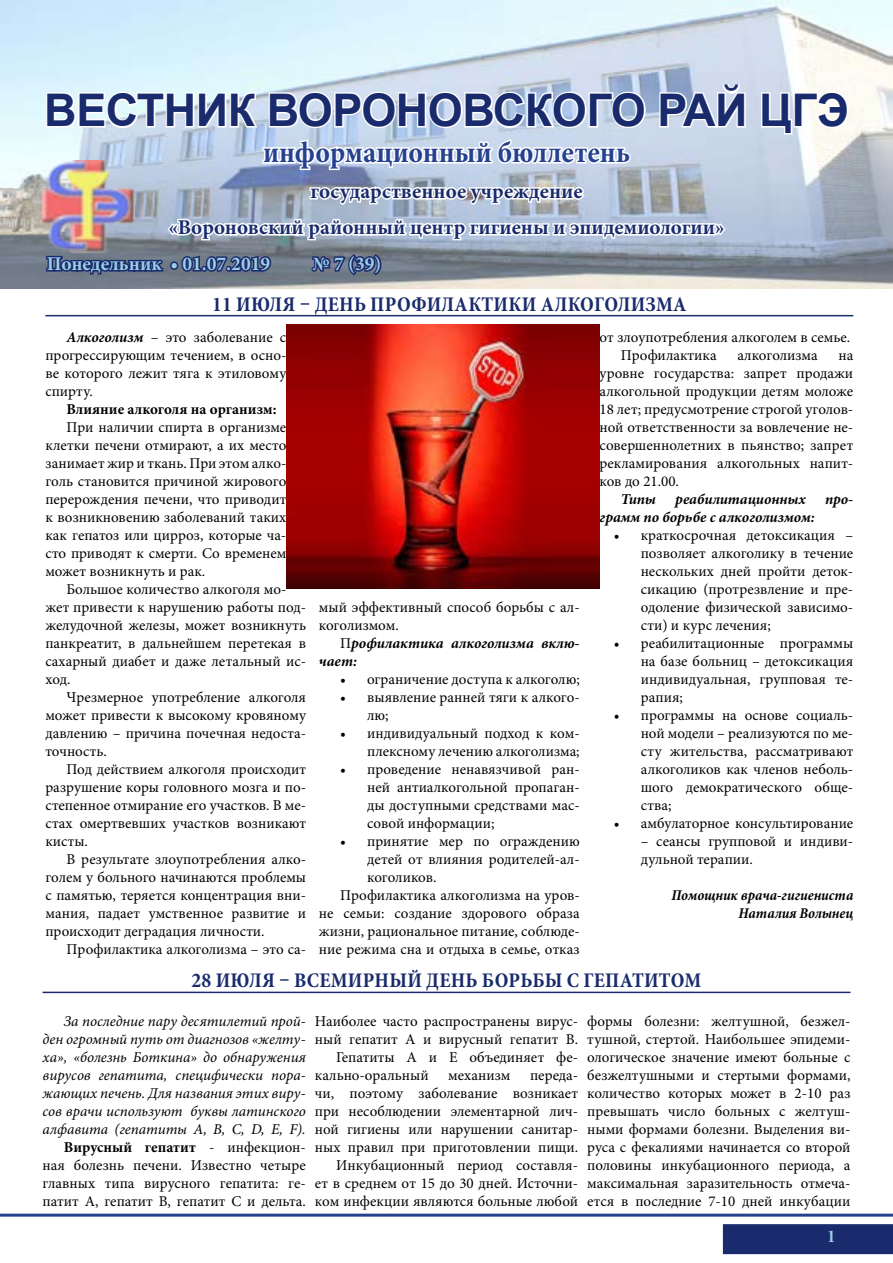
<style>
.page{position:relative;width:893px;height:1263px;background:#fff}
.page>*{position:absolute;margin:0;border:0;box-sizing:border-box;transform-origin:0 0}
.t1{font:700 45px "Arial";letter-spacing:-.01em;color:#192b6c}
.t2{font:700 condensed 30px "Minion Pro";color:#25408f}
.t3{font:700 21px/36px "Minion Pro";color:#192b6c;text-align:center}
.t4{font:700 condensed 21px "Minion Pro";letter-spacing:.01em;color:#192b6c}
.t5{font:700 19.5px "Minion Pro";color:#9ccde4}
.t6{font:700 condensed 18px "Minion Pro";color:#9ccde4}
.t7{font:15px/18px "Minion Pro";color:#000;text-align:justify}
.t8{font:italic 15px/18px "Minion Pro";color:#000;text-align:right}
.t9{font:italic 700 15px/18px "Minion Pro";color:#000}
.t10{font:italic 700 condensed 15px/18px "Minion Pro";color:#000;text-align:right}
.t11{font:700 15px "Minion Pro";color:#000}
.s1{font-weight:700;font-style:italic}
.s2{font-weight:400;font-style:normal}
.s3{font-weight:700;font-style:normal}
.s4{font-style:normal}
</style>
<div class="page">
<div style="left:723px;top:1224px;width:170px;height:30px;background:#192b6c"></div>
<img style="left:0;top:0;width:893px;height:288px">
<hr style="left:0;top:1214px;width:893px;height:3px;background:#25408f">
<svg style="left:759px;top:90px;width:91px;height:46px"></svg>
<svg style="left:44px;top:0;width:703px;height:317px"></svg>
<hr style="left:45px;top:315px;width:808px;height:1px;background:#192b6c">
<hr style="left:43px;top:992px;width:807px;height:1px;background:#192b6c">
<img style="left:286px;top:324px;width:314px;height:265px">
<h1 class="t1" style="left:44px;top:81px;width:806px">ВЕСТНИК ВОРОНОВСКОГО РАЙ ЦГЭ</h1>
<h2 class="t2" style="left:263px;top:132px;width:368px">информационный бюллетень</h2>
<h3 class="t3" style="left:168px;top:173px;width:558px">государственное учреждение<br>«Вороновский районный центр гигиены и эпидемиологии»</h3>
<h3 class="t5" style="left:47px;top:250px;width:225px">Понедельник • 01.07.2019</h3>
<h3 class="t5" style="left:313px;top:250px;width:70px">№ 7 (39)</h3>
<h3 class="t4" style="left:212px;top:289px;width:476px">11 июля – День профилактики алкоголизма</h3>
<p class="t7" style="left:45px;top:328px;width:242px;text-indent:21px"><span class="s1">Алкоголизм</span> – это заболевание с прогрессирующим течением, в осно&shy;ве которого лежит тяга к этиловому спирту.</p>
<p class="t11" style="left:67px;top:399px;width:212px">Влияние алкоголя на организм:</p>
<p class="t7" style="left:45px;top:418px;width:242px;text-indent:21px">При наличии спирта в организме клетки печени отмирают, а их место занимает жир и ткань. При этом алко&shy;голь становится причиной жирового перерождения печени, что приводит к возникновению заболеваний таких как гепатоз или цирроз, которые ча&shy;сто приводят к смерти. Со временем может возникнуть и рак.</p>
<p class="t7" style="left:45px;top:580px;width:262px;text-align:left;text-indent:21px">Большое количество алкоголя мо&shy;жет привести к нарушению работы под&shy;желудочной железы, может возникнуть панкреатит, в дальнейшем перетекая в сахарный диабет и даже летальный ис&shy;ход.</p>
<p class="t7" style="left:45px;top:688px;width:262px;text-indent:21px">Чрезмерное употребление алкоголя может привести к высокому кровяному давлению – причина почечная недоста&shy;точность.</p>
<p class="t7" style="left:45px;top:760px;width:262px;text-indent:21px">Под действием алкоголя происходит разрушение коры головного мозга и по&shy;степенное отмирание его участков. В ме&shy;стах омертвевших участков возникают кисты.</p>
<p class="t7" style="left:45px;top:850px;width:262px;text-indent:21px">В результате злоупотребления алко&shy;голем у больного начинаются проблемы с памятью, теряется концентрация вни&shy;мания, падает умственное развитие и происходит деградация личности.</p>
<p class="t7" style="left:67px;top:940px;width:241px">Профилактика алкоголизма – это са-</p>
<h2 class="t2" style="left:263px;top:96px;width:368px">информационный бюллетень</h2>
<h3 class="t3" style="left:310px;top:137px;width:274px">государственное учреждение</h3>
<p class="t6" style="left:47px;top:252px;width:78px">04.04.2016</p>
<p class="t6" style="left:151px;top:252px;width:139px">Пилотный выпуск</p>
<p class="t7" style="left:621px;top:328px;width:231px;text-indent:-21px">от злоупотребления алкоголем в семье.<br>Профилактика</p>
<p class="t7" style="left:600px;top:346px;width:255px;text-indent:239px">на уровне государства: запрет продажи алкогольной продукции детям моложе 18 лет; предусмотрение строгой уголов&shy;ной ответственности за вовлечение не&shy;совершеннолетних в пьянство; запрет рекламирования алкогольных напит&shy;ков до 21.00.</p>
<p class="t9" style="left:621px;top:490px;width:37px">Типы</p>
<p class="t9" style="left:675px;top:490px;width:132px">реабилитационных</p>
<p class="t9" style="left:825px;top:490px;width:30px">про-</p>
<p class="t9" style="left:600px;top:508px;width:217px">грамм по борьбе с алкоголизмом:</p>
<p class="t7" style="left:641px;top:526px;width:214px;text-indent:-27px">• краткосрочная детоксикация – позволяет алкоголику в течение нескольких дней пройти деток&shy;сикацию (протрезвление и пре&shy;одоление физической зависимо&shy;сти) и курс лечения;</p>
<p class="t7" style="left:641px;top:634px;width:214px;text-indent:-27px">• реабилитационные программы на базе больниц – детоксикация индивидуальная, групповая те&shy;рапия;</p>
<p class="t7" style="left:641px;top:706px;width:214px;text-indent:-27px">• программы на основе социаль&shy;ной модели – реализуются по ме&shy;сту жительства, рассматривают алкоголиков как членов неболь&shy;шого демократического обще&shy;ства;</p>
<p class="t7" style="left:614px;top:814px;width:241px">• амбулаторное консультирование</p>
<p class="t7" style="left:641px;top:832px;width:214px">– сеансы групповой и индиви&shy;дульной терапии.</p>
<p class="t10" style="left:672px;top:886px;width:183px">Помощник врача-гигиениста<br>Наталия Волынец</p>
<p class="t7" style="left:737px;top:346px;width:82px">алкоголизма</p>
<p class="t7" style="left:319px;top:598px;width:262px">мый эффективный способ борьбы с ал&shy;коголизмом.</p>
<p class="t9" style="left:319px;top:634px;width:262px;text-indent:21px"><span class="s2">П</span>рофилактика алкоголизма вклю&shy;чает:</p>
<p class="t7" style="left:340px;top:670px;width:241px">• ограничение доступа к алкоголю;</p>
<p class="t7" style="left:367px;top:688px;width:214px;text-indent:-27px">• выявление ранней тяги к алкого&shy;лю;</p>
<p class="t7" style="left:340px;top:724px;width:241px;text-align:right">• индивидуальный подход к ком&shy;плексному лечению алкоголизма;</p>
<p class="t7" style="left:367px;top:760px;width:214px;text-indent:-27px">• проведение ненавязчивой ран&shy;ней антиалкогольной пропаган&shy;ды доступными средствами мас&shy;совой информации;</p>
<p class="t7" style="left:340px;top:832px;width:241px">• принятие мер по ограждению</p>
<p class="t7" style="left:367px;top:850px;width:214px">детей от влияния родителей-ал-</p>
<p class="t7" style="left:367px;top:868px;width:71px">коголиков.</p>
<p class="t7" style="left:340px;top:886px;width:241px">Профилактика алкоголизма на уров-</p>
<p class="t7" style="left:319px;top:904px;width:262px">не семьи: создание здорового образа</p>
<p class="t7" style="left:319px;top:922px;width:262px">жизни, рациональное питание, соблюде-</p>
<p class="t7" style="left:319px;top:940px;width:262px">ние режима сна и отдыха в семье, отказ</p>
<h3 class="t4" style="left:192px;top:966px;width:511px">28 июля – Всемирный день борьбы с гепатитом</h3>
<p class="t8" style="left:43px;top:1012px;width:265px">За последние пару десятилетий прой&shy;ден огромный путь от диагнозов «желту&shy;ха», «болезнь Боткина» до обнаружения вирусов гепатита, специфически пора&shy;жающих печень. Для названия этих виру&shy;сов врачи используют буквы латинского алфавита (гепатиты А, В, С, D, Е, F).<br><span class="s3">Вирусный гепатит</span> <span class="s4">- инфекцион&shy;ная болезнь печени. Известно четыре главных типа вирусного гепатита: ге&shy;патит А, гепатит В, гепатит С и дельта.</span></p>
<p class="t7" style="left:315px;top:1012px;width:265px">Наиболее часто распространены вирус-</p>
<p class="t7" style="left:587px;top:1012px;width:265px">формы болезни: желтушной, безжел&shy;тушной, стертой. Наибольшее эпидеми&shy;ологическое значение имеют больные с безжелтушными и стертыми формами, количество которых может в 2-10 раз превышать число больных с желтуш&shy;ными формами болезни. Выделения ви&shy;руса с фекалиями начинается со второй половины инкубационного периода, а максимальная заразительность отмеча&shy;ется в последние 7-10 дней инкубации</p>
<p class="t7" style="left:315px;top:1030px;width:265px">ный гепатит А и вирусный гепатит В.</p>
<p class="t7" style="left:336px;top:1048px;width:244px">Гепатиты А и Е объединяет фе-</p>
<p class="t7" style="left:315px;top:1066px;width:115px">кально-оральный</p>
<p class="t7" style="left:448px;top:1066px;width:64px">механизм</p>
<p class="t7" style="left:315px;top:1066px;width:265px;text-align:right">переда-<br>чи, поэтому заболевание возникает при несоблюдении элементарной лич&shy;ной гигиены или нарушении санитар&shy;ных правил при приготовлении пищи.<br>Инкубационный период составля-<br>ет в среднем от 15 до 30 дней. Источни&shy;ком инфекции являются больные любой</p>
<p class="t6" style="left:827px;top:1224px;width:10px">1</p>
</div>
